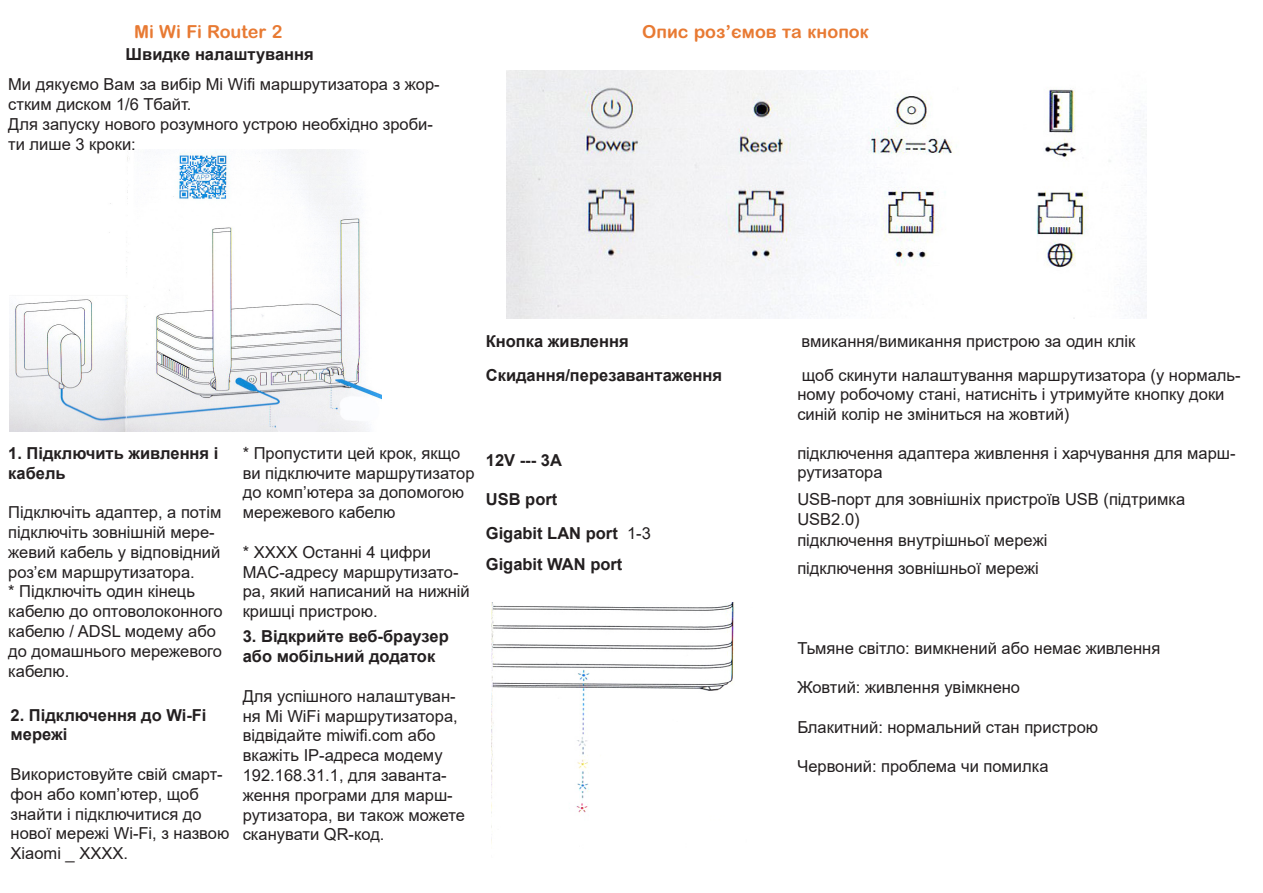
<style>
.page{position:relative;width:1263px;height:893px;background:#fff}
.page>*{position:absolute;margin:0;border:0;box-sizing:border-box;transform-origin:0 0}
.t1{font:700 18px "Arial Rounded MT Pro Cyr";color:#e87a33}
.t2{font:16.5px/19.8px "Arial";color:#231f20}
.t3{font:700 16.5px/19.8px "Arial";color:#231f20}
.s1{font-weight:400}
</style>
<div class="page">
<img style="left:10px;top:149px;width:372px;height:282px">
<img style="left:507px;top:71px;width:639px;height:247px">
<img style="left:491px;top:603px;width:244px;height:241px">
<p class="t1" style="left:134px;top:21px;width:150px">Mi Wi Fi Router 2</p>
<p class="t1" style="left:642px;top:21px;width:228px">Опис роз’ємов та кнопок</p>
<p class="t3" style="left:126px;top:45px;width:190px">Швидке налаштування</p>
<p class="t2" style="left:8px;top:74px;width:433px">Ми дякуємо Вам за вибір Мі Wifi маршрутизатора з жор&shy;стким диском 1/6 Тбайт.</p>
<p class="t2" style="left:8px;top:114px;width:426px">Для запуску нового розумного устрою необхідно зроби&shy;ти лише 3 кроки:</p>
<p class="t3" style="left:8px;top:443px;width:212px">1. Підключить живлення і кабель</p>
<p class="t2" style="left:8px;top:502px;width:215px">Підключіть адаптер, а потім підключіть зовнішній мере&shy;жевий кабель у відповідний роз’єм маршрутизатора.</p>
<p class="t2" style="left:8px;top:582px;width:216px">* Підключіть один кінець кабелю до оптоволоконного кабелю / ADSL модему або до домашнього мережевого кабелю.</p>
<p class="t3" style="left:11px;top:705px;width:197px">2. Підключення до Wi-Fi мережі</p>
<p class="t2" style="left:11px;top:764px;width:220px">Використовуйте свій смарт&shy;фон або комп’ютер, щоб знайти і підключитися до нової мережі Wi-Fi, з назвою<br>Xiaomi _ XXXX.</p>
<p class="t2" style="left:243px;top:443px;width:233px">* Пропустити цей крок, якщо ви підключите маршрутизатор до комп’ютера за допомогою мережевого кабелю</p>
<p class="t2" style="left:243px;top:542px;width:228px">* ХХХХ Останні 4 цифри<br>MAC-адресу маршрутизато&shy;ра, який написаний на нижній кришці пристрою.</p>
<p class="t3" style="left:243px;top:627px;width:208px">3. Відкрийте веб-браузер або мобільний додаток</p>
<p class="t2" style="left:243px;top:686px;width:224px">Для успішного налаштуван&shy;ня Мi WiFi маршрутизатора, відвідайте miwifi.com або вкажіть IP-адреса модему<br>192.168.31.1, для заванта&shy;ження програми для марш&shy;рутизатора, ви також можете сканувати QR-код.</p>
<p class="t3" style="left:486px;top:331px;width:144px">Кнопка живлення</p>
<p class="t2" style="left:801px;top:331px;width:335px">вмикання/вимикання пристрою за один клік</p>
<p class="t3" style="left:486px;top:365px;width:238px">Скидання/перезавантаження</p>
<p class="t2" style="left:797px;top:365px;width:445px">щоб скинути налаштування маршрутизатора (у нормаль&shy;ному робочому стані, натисніть і утримуйте кнопку доки синій колір не зміниться на жовтий)</p>
<p class="t3" style="left:486px;top:450px;width:78px">12V --- 3A</p>
<p class="t2" style="left:797px;top:443px;width:440px">підключення адаптера живлення і харчування для марш&shy;рутизатора</p>
<p class="t3" style="left:486px;top:490px;width:73px">USB port</p>
<p class="t2" style="left:797px;top:489px;width:389px">USB-порт для зовнішніх пристроїв USB (підтримка<br>USB2.0)</p>
<p class="t3" style="left:486px;top:523px;width:166px">Gigabit LAN port <span class="s1">1-3</span></p>
<p class="t2" style="left:797px;top:530px;width:251px">підключення внутрішньої мережі</p>
<p class="t3" style="left:486px;top:555px;width:138px">Gigabit WAN port</p>
<p class="t2" style="left:797px;top:558px;width:243px">підключення зовнішньої мережі</p>
<p class="t2" style="left:797px;top:638px;width:364px">Тьмяне світло: вимкнений або немає живлення</p>
<p class="t2" style="left:797px;top:677px;width:224px">Жовтий: живлення увімкнено</p>
<p class="t2" style="left:797px;top:717px;width:302px">Блакитний: нормальний стан пристрою</p>
<p class="t2" style="left:797px;top:757px;width:253px">Червоний: проблема чи помилка</p>
</div>
